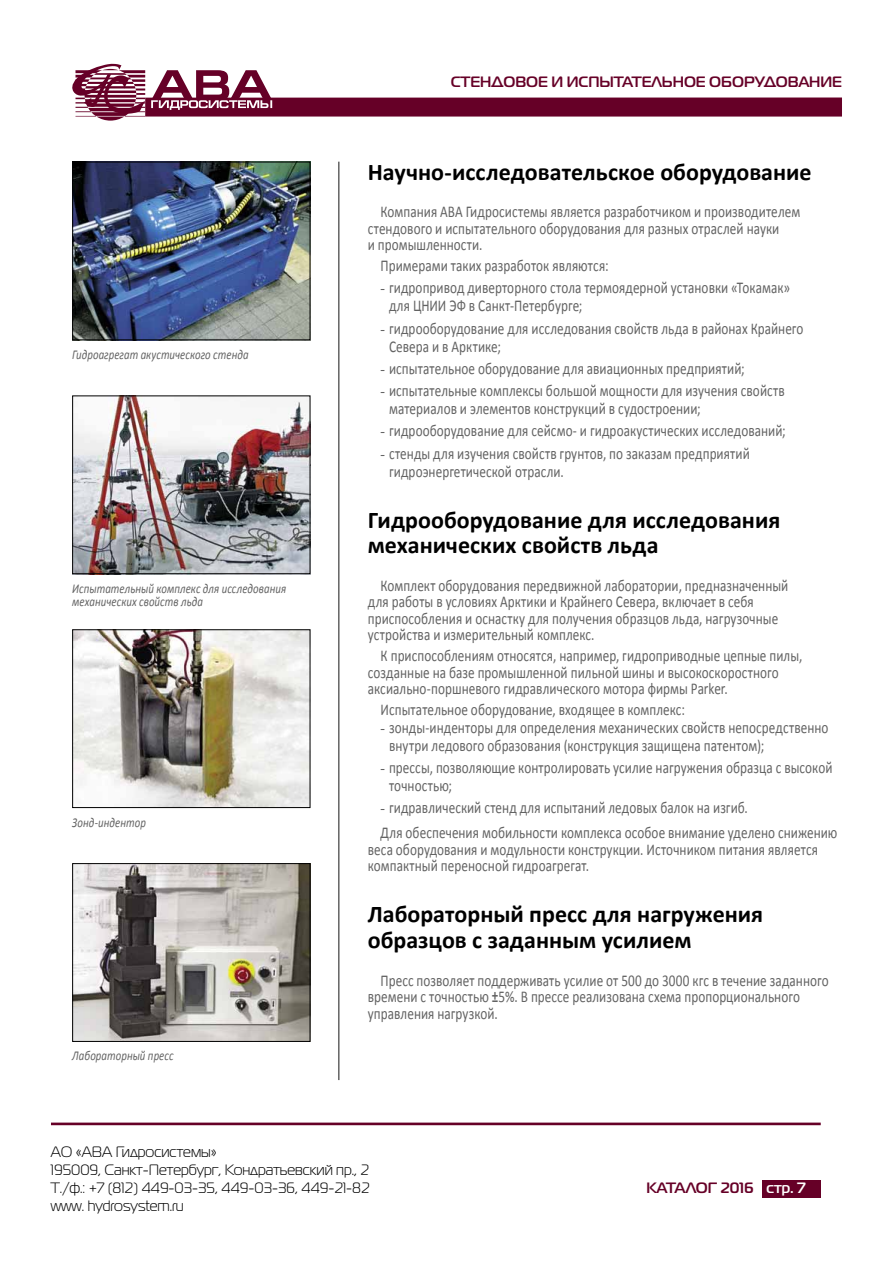
<style>
.page{position:relative;width:893px;height:1263px;background:#fff}
.page>*{position:absolute;margin:0;border:0;box-sizing:border-box;transform-origin:0 0}
.t1{font:700 24px/25.5px "Calibri";color:#000}
.t2{font:16.5px/16.5px "Calibri";letter-spacing:.005em;color:#636363;scale:.8 1}
.t3{font:15px/18px "Magistral C";color:#000}
.t4{font:700 15px "Magistral C";color:#660027}
.t5{font:italic 13.5px/13.5px "Calibri";letter-spacing:.005em;color:#636363;scale:.8 1}
.s1{font-family:"Arial";font-size:13.5px}
.s2{font-weight:700}
.s3{color:#fff}
</style>
<div class="page">
<div style="left:145px;top:98px;width:697px;height:19px;background:#660027"></div>
<svg style="left:72px;top:64px;width:73px;height:57px"></svg>
<svg style="left:151px;top:70px;width:121px;height:40px"></svg>
<hr style="left:51px;top:1123px;width:770px;height:2px;background:#660027">
<div style="left:762px;top:1180px;width:59px;height:17px;background:#660027"></div>
<img style="left:74px;top:631px;width:234px;height:175px">
<div style="left:72px;top:629px;width:238px;height:179px;border:1px solid #000"></div>
<img style="left:74px;top:398px;width:234px;height:174px">
<div style="left:72px;top:396px;width:238px;height:178px;border:1px solid #000"></div>
<img style="left:74px;top:865px;width:234px;height:175px">
<div style="left:72px;top:863px;width:238px;height:179px;border:1px solid #000"></div>
<hr style="left:338px;top:162px;width:1px;height:918px;background:#636363">
<img style="left:74px;top:164px;width:234px;height:174px">
<div style="left:72px;top:162px;width:238px;height:178px;border:1px solid #000"></div>
<p class="t5" style="left:72px;top:349px;width:222px">Гидроагрегат акустического стенда</p>
<p class="t5" style="left:72px;top:583px;width:269px">Испытательный комплекс для исследования механических свойств льда</p>
<p class="t5" style="left:72px;top:816px;width:94px">Зонд-индентор</p>
<p class="t5" style="left:72px;top:1050px;width:128px">Лабораторный пресс</p>
<p class="t4" style="left:451px;top:76px;width:393px">СТЕНДОВОЕ И ИСПЫТАТЕЛЬНОЕ ОБОРУДОВАНИЕ</p>
<h1 class="t1" style="left:368px;top:161px;width:445px">Научно-исследовательское оборудование</h1>
<p class="t2" style="left:368px;top:205px;width:542px;text-indent:13px">Компания АВА Гидросистемы является разработчиком и производителем стендового и испытательного оборудования для разных отраслей науки<br>и промышленности.</p>
<p class="t2" style="left:381px;top:259px;width:286px">Примерами таких разработок являются:</p>
<p class="t2" style="left:389px;top:280px;width:503px;line-height:18px;text-indent:-9px"><span class="s1">-</span> гидропривод диверторного стола термоядерной установки «Токамак» для ЦНИИ ЭФ в Санкт-Петербурге;</p>
<p class="t2" style="left:389px;top:321px;width:519px;line-height:18px;text-indent:-9px"><span class="s1">-</span> гидрооборудование для исследования свойств льда в районах Крайнего<br>Севера и в Арктике;</p>
<p class="t2" style="left:381px;top:362px;width:457px"><span class="s1">-</span> испытательное оборудование для авиационных предприятий;</p>
<p class="t2" style="left:389px;top:383px;width:496px;line-height:18px;text-indent:-9px"><span class="s1">-</span> испытательные комплексы большой мощности для изучения свойств материалов и элементов конструкций в судостроении;</p>
<p class="t2" style="left:381px;top:424px;width:508px"><span class="s1">-</span> гидрооборудование для сейсмо- и гидроакустических исследований;</p>
<p class="t2" style="left:389px;top:446px;width:452px;line-height:18px;text-indent:-9px"><span class="s1">-</span> стенды для изучения свойств грунтов, по заказам предприятий гидроэнергетической отрасли.</p>
<h1 class="t1" style="left:368px;top:509px;width:414px">Гидрооборудование для исследования механических свойств льда</h1>
<p class="t2" style="left:368px;top:579px;width:527px;text-indent:13px">Комплект оборудования передвижной лаборатории, предназначенный для работы в условиях Арктики и Крайнего Севера, включает в себя приспособления и оснастку для получения образцов льда, нагрузочные устройства и измерительный комплекс.</p>
<p class="t2" style="left:368px;top:649px;width:545px;text-indent:13px">К приспособлениям относятся, например, гидроприводные цепные пилы, созданные на базе промышленной пильной шины и высокоскоростного аксиально-поршневого гидравлического мотора фирмы Parker.</p>
<p class="t2" style="left:381px;top:703px;width:382px">Испытательное оборудование, входящее в комплекс:</p>
<p class="t2" style="left:389px;top:720px;width:551px;line-height:18px;text-indent:-9px"><span class="s1">-</span> зонды-инденторы для определения механических свойств непосредственно внутри ледового образования (конструкция защищена патентом);</p>
<p class="t2" style="left:389px;top:760px;width:556px;line-height:18px;text-indent:-9px"><span class="s1">-</span> прессы, позволяющие контролировать усилие нагружения образца с высокой точностью;</p>
<p class="t2" style="left:381px;top:797px;width:573px;line-height:25px"><span class="s1">-</span> гидравлический стенд для испытаний ледовых балок на изгиб.<br>Для обеспечения мобильности комплекса особое внимание уделено снижению</p>
<p class="t2" style="left:368px;top:843px;width:564px">веса оборудования и модульности конструкции. Источником питания является компактный переносной гидроагрегат.</p>
<h1 class="t1" style="left:368px;top:904px;width:397px">Лабораторный пресс для нагружения образцов с заданным усилием</h1>
<p class="t2" style="left:368px;top:973px;width:578px;text-indent:13px">Пресс позволяет поддерживать усилие от 500 до 3000 кгс в течение заданного времени с точностью <span class="s2">±</span>5%. В прессе реализована схема пропорционального управления нагрузкой.</p>
<p class="t3" style="left:51px;top:1144px;width:320px">АО «АВА Гидросистемы»<br>195009, Санкт-Петербург, Кондратьевский пр., 2<br>Т./ф.: +7 (812) 449-03-35, 449-03-36, 449-21-82 www. hydrosystem.ru</p>
<p class="t4" style="left:646px;top:1182px;width:161px">КАТАЛОГ 2016 <span class="s3">стр. 7</span></p>
</div>
